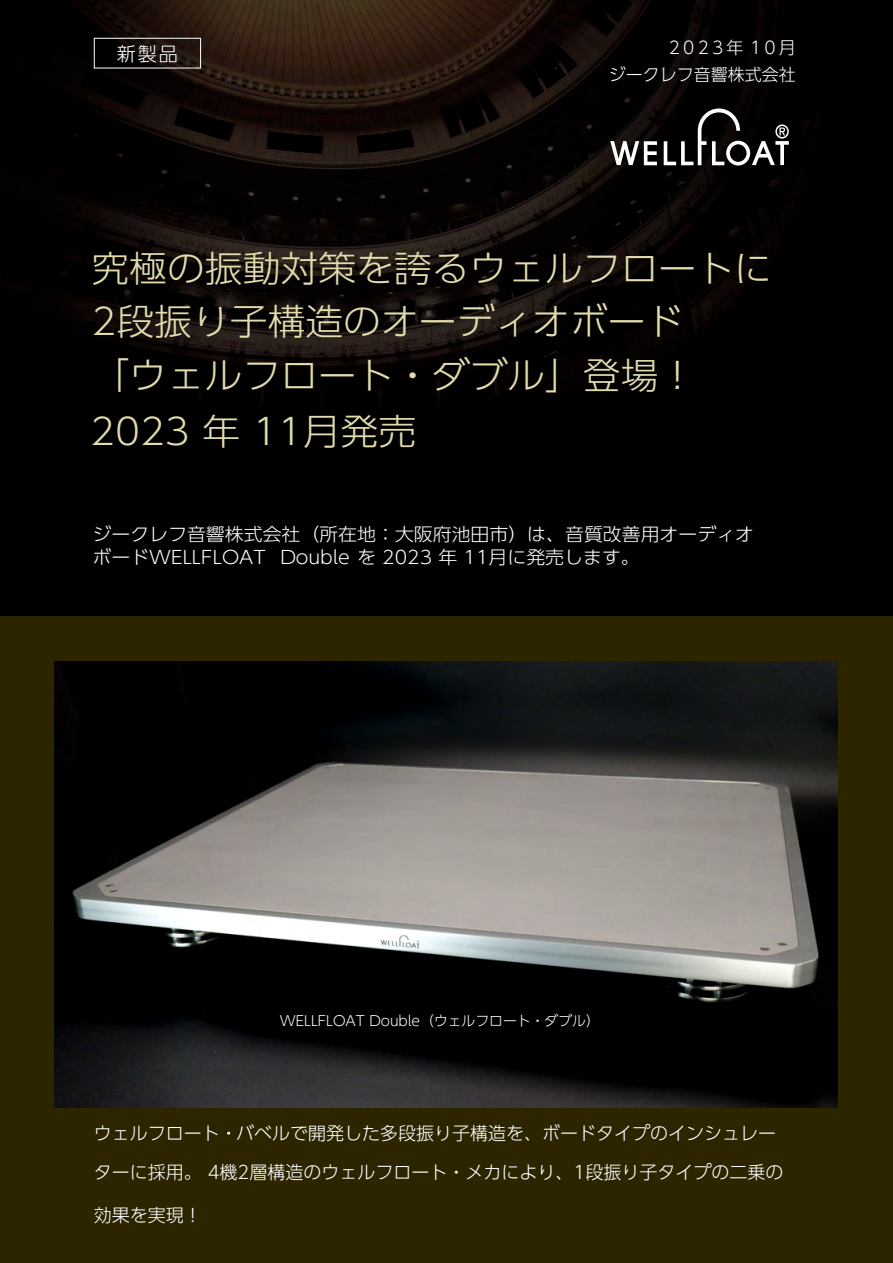
<style>
.page{position:relative;width:893px;height:1263px;background:#fff}
.page>*{position:absolute;margin:0;border:0;box-sizing:border-box;transform-origin:0 0}
.t1{font:300 36px/54.4px "UD Shin Go Pr 6 N";color:#e2dbac;scale:1.05 1}
.t2{font:300 19.2px "UD Shin Go Pr 6 N";color:#fff}
.t3{font:300 18px/38.8px "UD Shin Go Pr 6 N";color:#fff}
.t4{font:300 18px/22.6px "UD Shin Go Pr 6 N";color:#fff;scale:1.05 1}
.t5{font:300 16.95px/27.6px "UD Shin Go Pr 6 N";color:#fff;text-align:right}
.t6{font:300 13.8px "UD Shin Go Pr 6 N";color:#fff}
</style>
<div class="page">
<img style="left:0;top:0;width:893px;height:616px">
<div style="left:0;top:616px;width:893px;height:647px;background:#2d2400"></div>
<svg style="left:610px;top:141px;width:47px;height:24px"></svg>
<svg style="left:664px;top:108px;width:125px;height:57px;background:#323131"></svg>
<div style="left:94px;top:38px;width:107px;height:30px;border:1px solid #fff"></div>
<img style="left:54px;top:662px;width:783px;height:446px">
<p class="t2" style="left:117px;top:38px;width:63px">新製品</p>
<p class="t5" style="left:609px;top:33px;width:189px">2023年 10月<br>ジークレフ音響株式会社</p>
<h1 class="t1" style="left:90px;top:239px;width:651px">究極の振動対策を誇るウェルフロートに<br>2段振り子構造のオーディオボード<br>「ウェルフロート・ダブル」登場！<br>2023 年 11月発売</h1>
<p class="t4" style="left:93px;top:523px;width:631px">ジークレフ音響株式会社（所在地：大阪府池田市）は、音質改善用オーディオボードWELLFLOAT Double を 2023 年 11月に発売します。</p>
<p class="t6" style="left:280px;top:1010px;width:322px">WELLFLOAT Double（ウェルフロート・ダブル）</p>
<p class="t3" style="left:94px;top:1113px;width:691px">ウェルフロート・バベルで開発した多段振り子構造を、ボードタイプのインシュレーターに採用。 4機2層構造のウェルフロート・メカにより、1段振り子タイプの二乗の</p>
<p class="t3" style="left:94px;top:1195px;width:109px">効果を実現！</p>
</div>
